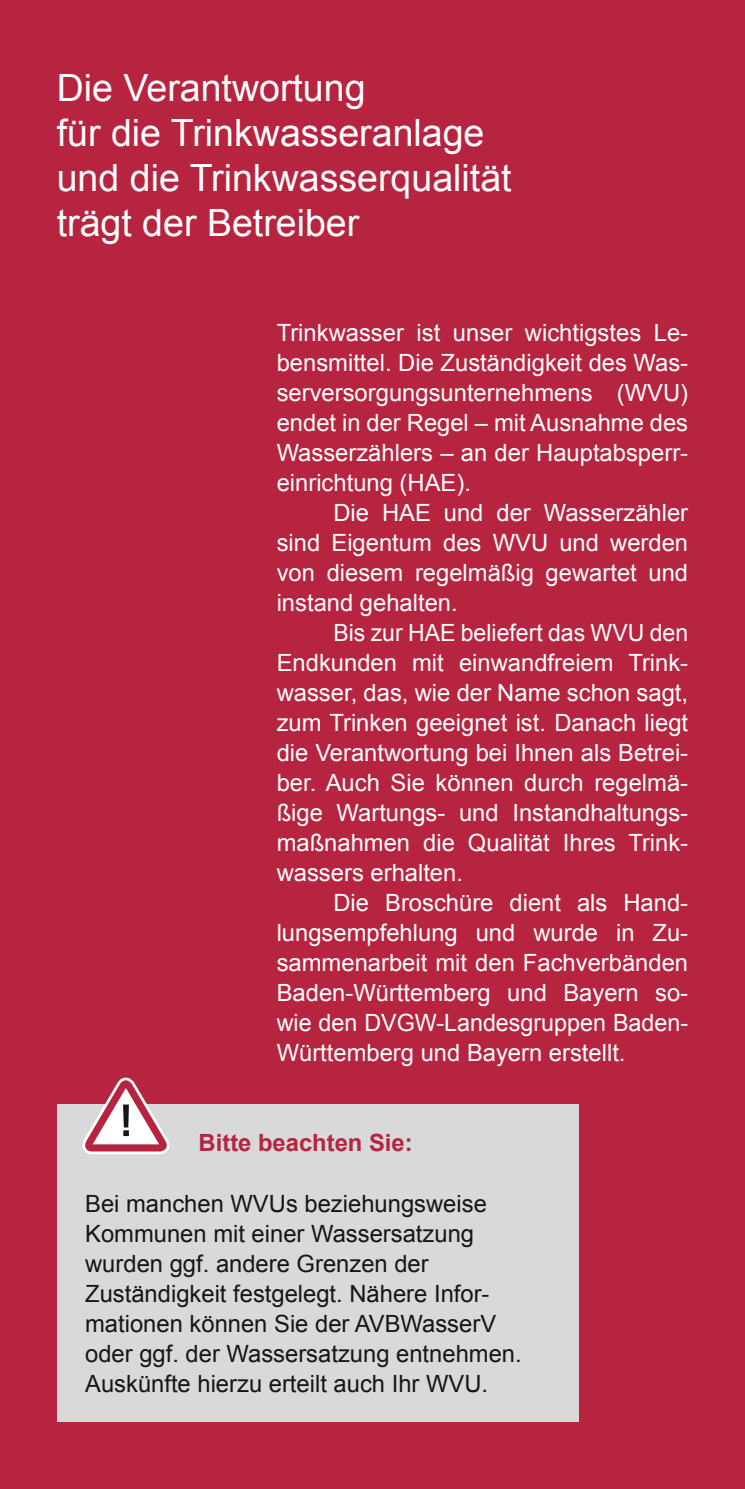
<style>
.page{position:relative;width:745px;height:1489px;background:#fff}
.page>*{position:absolute;margin:0;border:0;box-sizing:border-box;transform-origin:0 0}
.Einleitungstext_12_5{font:37.5px/45px "Arial";color:#fff}
.Fließtext_Arial_9_5{font:23.75px/30px "Arial";color:#fff;text-align:justify}
.Fließtext_Arial_9_5-2{font:23.75px/30px "Arial";color:#151616}
.Fließtext_Arial_9_5-3{font:700 23.75px "Arial";color:#b72440}
</style>
<div class="page">
<div style="left:0;top:0;width:744px;height:1488px;background:#b72440"></div>
<div style="left:57px;top:1104px;width:521px;height:317px;background:#d9d9da"></div>
<svg style="left:82px;top:1077px;width:88px;height:77px"></svg>
<p class="Einleitungstext_12_5" style="left:57px;top:66px;width:456px">Die Verantwortung<br>für die Trinkwasseranlage und die Trinkwasserqualität trägt der Betreiber</p>
<p class="Fließtext_Arial_9_5" style="left:276px;top:318px;width:413px">Trinkwasser ist unser wichtigstes Le&shy;bensmittel. Die Zuständigkeit des Was&shy;serversorgungsunternehmens (WVU) endet in der Regel – mit Ausnahme des Wasserzählers – an der Hauptabsperr&shy;einrichtung (HAE).</p>
<p class="Fließtext_Arial_9_5" style="left:276px;top:498px;width:413px;text-indent:57px">Die HAE und der Wasserzähler sind Eigentum des WVU und werden von diesem regelmäßig gewartet und instand gehalten.</p>
<p class="Fließtext_Arial_9_5" style="left:276px;top:618px;width:413px;text-indent:57px">Bis zur HAE beliefert das WVU den Endkunden mit einwandfreiem Trink&shy;wasser, das, wie der Name schon sagt, zum Trinken geeignet ist. Danach liegt die Verantwortung bei Ihnen als Betrei&shy;ber. Auch Sie können durch regelmä&shy;ßige Wartungs- und Instandhaltungs&shy;maßnahmen die Qualität Ihres Trink&shy;wassers erhalten.</p>
<p class="Fließtext_Arial_9_5" style="left:276px;top:888px;width:413px;text-indent:57px">Die Broschüre dient als Hand&shy;lungsempfehlung und wurde in Zu&shy;sammenarbeit mit den Fachverbänden Baden-Württemberg und Bayern so&shy;wie den DVGW-Landesgruppen Baden-Württemberg und Bayern erstellt.</p>
<p class="Fließtext_Arial_9_5-3" style="left:198px;top:1127px;width:215px">Bitte beachten Sie:</p>
<p class="Fließtext_Arial_9_5-2" style="left:85px;top:1188px;width:438px">Bei manchen WVUs beziehungsweise Kommunen mit einer Wassersatzung wurden ggf. andere Grenzen der Zuständigkeit festgelegt. Nähere Infor&shy;mationen können Sie der AVBWasserV oder ggf. der Wassersatzung entnehmen.<br>Auskünfte hierzu erteilt auch Ihr WVU.</p>
</div>
